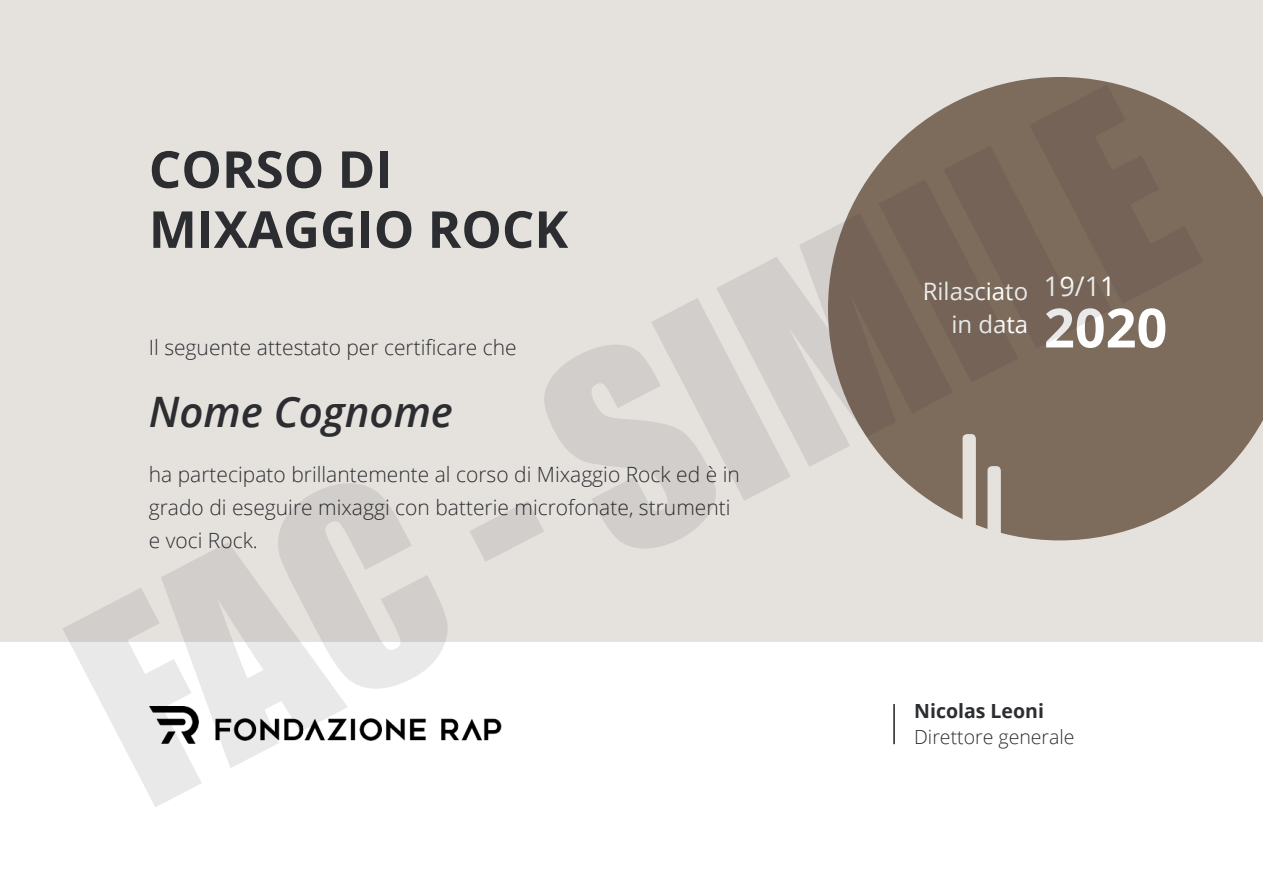
<style>
.page{position:relative;width:1263px;height:893px;background:#fff}
.page>*{position:absolute;margin:0;border:0;box-sizing:border-box;transform-origin:0 0}
.t1{font:255px "Impact";color:#221f1f}
.t2{font:700 54px "Open Sans";color:#fff}
.t3{font:700 51px/60px "Open Sans";color:#2b2d30}
.t4{font:italic 600 42px "Open Sans";color:#2b2d30}
.t5{font:27px "Open Sans";color:#fff}
.t6{font:24px/33px "Open Sans";color:#fff;text-align:right}
.t7{font:300 21px/33px "Open Sans";color:#2b2d30}
.t8{font:300 19.5px "Open Sans";color:#2b2d30}
.t9{font:700 19.5px "Open Sans";color:#2b2d30}
</style>
<div class="page">
<div style="left:0;top:0;width:1263px;height:642px;background:#e5e2de"></div>
<svg style="left:828px;top:77px;width:435px;height:463px;fill:#7d6b5c"></svg>
<hr style="left:893px;top:704px;width:2px;height:40px;background:#221f1f">
<img style="left:150px;top:706px;width:351px;height:38px">
<div style="left:962px;top:434px;width:14px;height:162px;background:#e5e2de;border-radius:5px"></div>
<div style="left:987px;top:466px;width:14px;height:123px;background:#e5e2de;border-radius:5px"></div>
<h1 class="t1" style="left:37px;top:607px;width:1198px;rotate:-28deg">FAC - SIMILE</h1>
<h3 class="t3" style="left:149px;top:140px;width:421px">CORSO DI<br>MIXAGGIO ROCK</h3>
<p class="t6" style="left:923px;top:275px;width:107px">Rilasciato in data</p>
<p class="t5" style="left:1044px;top:271px;width:73px">19/11</p>
<h2 class="t2" style="left:1044px;top:297px;width:125px">2020</h2>
<p class="t7" style="left:149px;top:330px;width:369px">Il seguente attestato per certificare che</p>
<h3 class="t4" style="left:149px;top:397px;width:306px">Nome Cognome</h3>
<p class="t7" style="left:149px;top:460px;width:592px">ha partecipato brillantemente al corso di Mixaggio Rock ed è in grado di eseguire mixaggi con batterie microfonate, strumenti e voci Rock.</p>
<p class="t9" style="left:914px;top:700px;width:131px">Nicolas Leoni</p>
<p class="t8" style="left:914px;top:729px;width:162px">Direttore generale</p>
</div>
